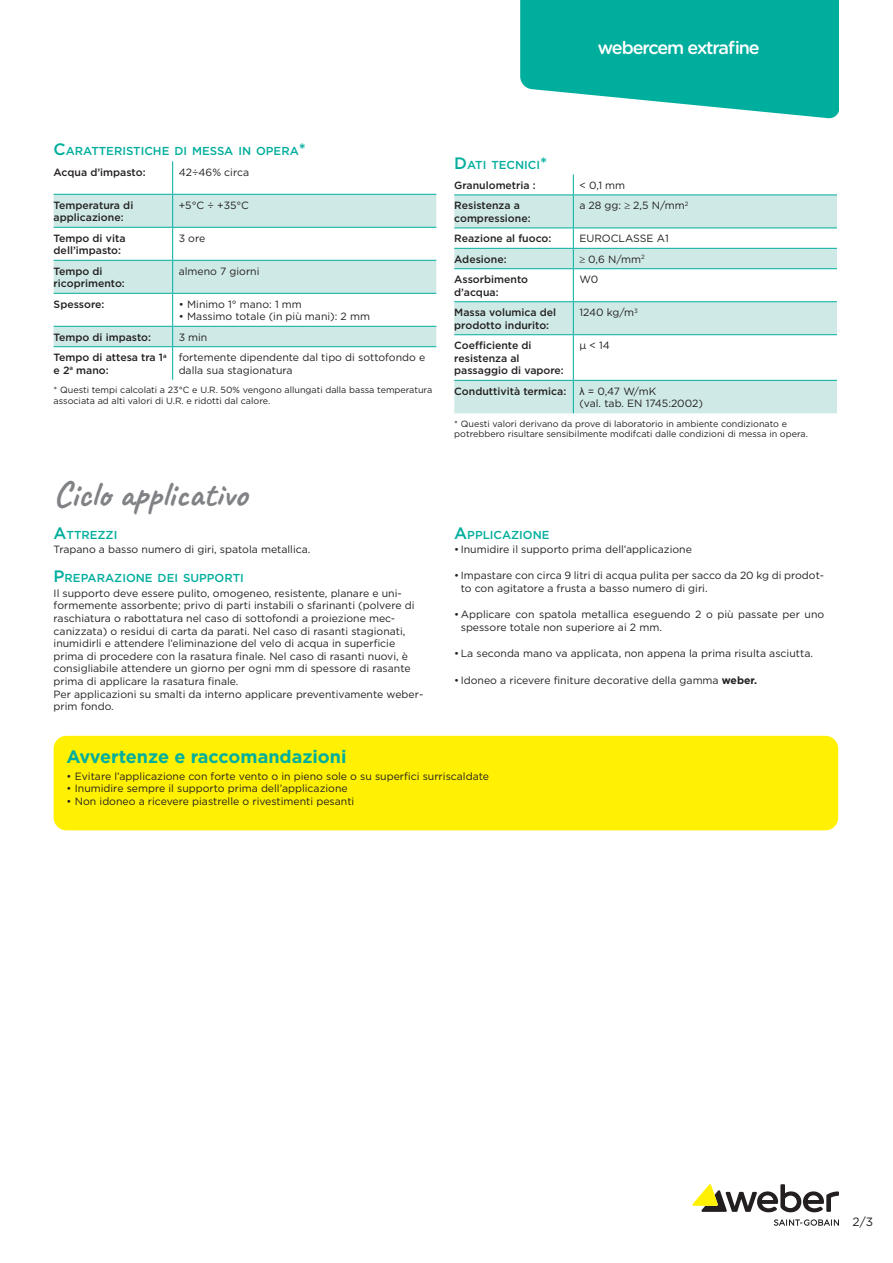
<style>
.page{position:relative;width:893px;height:1263px;background:#fff}
.page>*{position:absolute;margin:0;border:0;box-sizing:border-box;transform-origin:0 0}
.Main_Title_Brush{font:700 36px "Caveat";color:#808285}
.Precautions{font:700 18px "Gotham";color:#00ae9d}
.Product_Name_2{font:500 18px "Gotham Rounded";letter-spacing:-.06em;color:#fff}
.t1{font:12px "Gotham";color:#231f20}
.level__header{font:500 11.55px "Gotham";color:#00ae9d}
.header_1{font:500 11.55px "Gotham";color:#00ae9d}
.level__text{font:10.5px/12.6px "Gotham";color:#231f20}
.column_1{font:500 10.5px/12.6px "Gotham";color:#231f20}
.column_2{font:10.5px/12.6px "Gotham";color:#231f20}
.Attribute_foonote{font:9px/10.8px "Gotham";color:#231f20}
.s1{font-size:16.5px}
.s2{font-family:"Arial"}
.s3{font-weight:700}
</style>
<div class="page">
<svg style="left:774px;top:1219px;width:65px;height:7px"></svg>
<svg style="left:692px;top:1184px;width:147px;height:28px"></svg>
<svg style="left:520px;top:0;width:319px;height:119px;background:#21b8a9"></svg>
<svg style="left:54px;top:195px;width:382px;height:151px;fill:#cfeae6"></svg>
<hr style="left:172px;top:161px;width:1px;height:33px;background:#00ae9d">
<hr style="left:54px;top:194px;width:119px;height:1px;background:#00ae9d">
<hr style="left:173px;top:194px;width:263px;height:1px;background:#00ae9d">
<hr style="left:172px;top:195px;width:1px;height:32px;background:#00ae9d">
<hr style="left:54px;top:227px;width:119px;height:1px;background:#00ae9d">
<hr style="left:173px;top:227px;width:263px;height:1px;background:#00ae9d">
<hr style="left:172px;top:228px;width:1px;height:32px;background:#00ae9d">
<hr style="left:54px;top:260px;width:119px;height:1px;background:#00ae9d">
<hr style="left:173px;top:260px;width:263px;height:1px;background:#00ae9d">
<hr style="left:172px;top:261px;width:1px;height:32px;background:#00ae9d">
<hr style="left:54px;top:293px;width:119px;height:1px;background:#00ae9d">
<hr style="left:173px;top:293px;width:263px;height:1px;background:#00ae9d">
<hr style="left:172px;top:294px;width:1px;height:32px;background:#00ae9d">
<hr style="left:54px;top:326px;width:119px;height:1px;background:#00ae9d">
<hr style="left:173px;top:326px;width:263px;height:1px;background:#00ae9d">
<svg style="left:172px;top:327px;width:1px;height:19px"></svg>
<hr style="left:54px;top:346px;width:119px;height:1px;background:#00ae9d">
<hr style="left:173px;top:346px;width:263px;height:1px;background:#00ae9d">
<hr style="left:172px;top:347px;width:1px;height:33px;background:#00ae9d">
<svg style="left:454px;top:196px;width:383px;height:217px;fill:#cfeae6"></svg>
<svg style="left:573px;top:174px;width:1px;height:21px"></svg>
<hr style="left:454px;top:195px;width:119px;height:1px;background:#00ae9d">
<hr style="left:573px;top:195px;width:264px;height:1px;background:#00ae9d">
<hr style="left:573px;top:195px;width:1px;height:33px;background:#00ae9d">
<hr style="left:454px;top:228px;width:119px;height:1px;background:#00ae9d">
<hr style="left:573px;top:228px;width:264px;height:1px;background:#00ae9d">
<hr style="left:454px;top:248px;width:119px;height:1px;background:#00ae9d">
<hr style="left:573px;top:248px;width:264px;height:1px;background:#00ae9d">
<svg style="left:573px;top:228px;width:1px;height:40px"></svg>
<hr style="left:454px;top:268px;width:119px;height:1px;background:#00ae9d">
<hr style="left:573px;top:268px;width:264px;height:1px;background:#00ae9d">
<hr style="left:573px;top:269px;width:1px;height:32px;background:#00ae9d">
<hr style="left:454px;top:301px;width:119px;height:1px;background:#00ae9d">
<hr style="left:573px;top:301px;width:264px;height:1px;background:#00ae9d">
<hr style="left:573px;top:302px;width:1px;height:32px;background:#00ae9d">
<hr style="left:454px;top:334px;width:119px;height:1px;background:#00ae9d">
<hr style="left:573px;top:334px;width:264px;height:1px;background:#00ae9d">
<hr style="left:573px;top:335px;width:1px;height:45px;background:#00ae9d">
<hr style="left:454px;top:380px;width:119px;height:1px;background:#00ae9d">
<hr style="left:573px;top:380px;width:264px;height:1px;background:#00ae9d">
<hr style="left:573px;top:381px;width:1px;height:32px;background:#00ae9d">
<div style="left:54px;top:736px;width:784px;height:94px;background:#fff101;border-radius:13px"></div>
<p class="Product_Name_2" style="left:598px;top:35px;width:163px">webercem extrafine</p>
<p class="header_1" style="left:54px;top:144px;width:254px"><span class="s1">C</span>ARATTERISTICHE DI MESSA IN OPERA<span class="s1">*</span></p>
<p class="column_1" style="left:54px;top:166px;width:93px">Acqua d’impasto:</p>
<p class="column_2" style="left:179px;top:165px;width:72px">42÷46% circa</p>
<p class="column_1" style="left:54px;top:199px;width:81px">Temperatura di applicazione:</p>
<p class="column_2" style="left:179px;top:198px;width:72px">+5°C ÷ +35°C</p>
<p class="column_1" style="left:54px;top:232px;width:73px">Tempo di vita dell’impasto:</p>
<p class="column_2" style="left:179px;top:231px;width:28px">3 ore</p>
<p class="column_1" style="left:54px;top:265px;width:73px">Tempo di ricoprimento:</p>
<p class="column_2" style="left:179px;top:264px;width:82px">almeno 7 giorni</p>
<p class="column_1" style="left:54px;top:298px;width:52px">Spessore:</p>
<p class="level__text" style="left:179px;top:297px;width:125px">• Minimo 1° mano: 1 mm</p>
<p class="level__text" style="left:179px;top:310px;width:193px">• Massimo totale (in più mani): 2 mm</p>
<p class="column_1" style="left:54px;top:331px;width:99px">Tempo di impasto:</p>
<p class="column_2" style="left:179px;top:330px;width:30px">3 min</p>
<p class="column_1" style="left:54px;top:351px;width:115px">Tempo di attesa tra 1<sup>a </sup>e 2<sup>a</sup> mano:</p>
<p class="column_2" style="left:179px;top:351px;width:248px">fortemente dipendente dal tipo di sottofondo e dalla sua stagionatura</p>
<p class="Attribute_foonote" style="left:54px;top:384px;width:380px">* Questi tempi calcolati a 23°C e U.R. 50% vengono allungati dalla bassa temperatura associata ad alti valori di U.R. e ridotti dal calore.</p>
<p class="Main_Title_Brush" style="left:54px;top:472px;width:195px">Ciclo applicativo</p>
<p class="level__header" style="left:54px;top:527px;width:65px"><span class="s1">A</span>TTREZZI</p>
<p class="level__text" style="left:54px;top:543px;width:258px">Trapano a basso numero di giri, spatola metallica.</p>
<p class="level__header" style="left:54px;top:571px;width:192px"><span class="s1">P</span>REPARAZION E DEI SUPPORTI</p>
<p class="level__text" style="left:54px;top:587px;width:371px">Il supporto deve essere pulito, omogeneo, resistente, planare e uni&shy;formemente assorbente; privo di parti instabili o sfarinanti (polvere di raschiatura o rabottatura nel caso di sottofondi a proiezione mec&shy;canizzata) o residui di carta da parati. Nel caso di rasanti stagionati, inumidirli e attendere l’eliminazione del velo di acqua in superficie prima di procedere con la rasatura finale. Nel caso di rasanti nuovi, è consigliabile attendere un giorno per ogni mm di spessore di rasante prima di applicare la rasatura finale.<br>Per applicazioni su smalti da interno applicare preventivamente weber&shy;prim fondo.</p>
<p class="header_1" style="left:454px;top:157px;width:94px"><span class="s1">D</span>ATI TECN ICI<span class="s1">*</span></p>
<p class="column_1" style="left:454px;top:179px;width:83px">Granulometria :</p>
<p class="column_2" style="left:579px;top:179px;width:47px">&lt; 0,1 mm</p>
<p class="column_1" style="left:454px;top:199px;width:78px">Resistenza a compressione:</p>
<p class="column_2" style="left:579px;top:199px;width:111px">a 28 gg: ≥ 2,5 N/mm<sup>2</sup></p>
<p class="column_1" style="left:454px;top:232px;width:99px">Reazione al fuoco:</p>
<p class="column_2" style="left:579px;top:232px;width:91px">EUROCLASSE A1</p>
<p class="column_1" style="left:454px;top:253px;width:54px">Adesione:</p>
<p class="column_2" style="left:579px;top:252px;width:67px">≥ 0,6 N/mm<sup>2</sup></p>
<p class="column_1" style="left:454px;top:273px;width:75px">Assorbimento d’acqua:</p>
<p class="column_2" style="left:579px;top:273px;width:21px">W0</p>
<p class="column_1" style="left:454px;top:306px;width:104px">Massa volumica del prodotto indurito:</p>
<p class="column_2" style="left:579px;top:306px;width:60px">1240 kg/m<sup>3</sup></p>
<p class="column_1" style="left:454px;top:339px;width:111px">Coefficiente di resistenza al passaggio di vapore:</p>
<p class="column_2" style="left:579px;top:339px;width:32px">μ &lt; 14</p>
<p class="column_1" style="left:454px;top:385px;width:114px">Conduttività termica:</p>
<p class="column_2" style="left:579px;top:384px;width:125px"><span class="s2">λ</span> = 0,47 W/mK<br>(val. tab. EN 1745:2002)</p>
<p class="Attribute_foonote" style="left:454px;top:418px;width:355px">* Questi valori derivano da prove di laboratorio in ambiente condizionato e potrebbero risultare sensibilmente modifcati dalle condizioni di messa in opera.</p>
<p class="level__header" style="left:454px;top:527px;width:97px"><span class="s1">A</span>PPLICAZION E</p>
<p class="level__text" style="left:454px;top:543px;width:239px">• Inumidire il supporto prima dell’applicazione</p>
<p class="level__text" style="left:461px;top:569px;width:365px;text-indent:-7px">• Impastare con circa 9 litri di acqua pulita per sacco da 20 kg di prodot&shy;to con agitatore a frusta a basso numero di giri.</p>
<p class="level__text" style="left:461px;top:608px;width:365px;text-indent:-7px">•Applicare con spatola metallica eseguendo 2 o più passate per uno spessore totale non superiore ai 2 mm.</p>
<p class="level__text" style="left:454px;top:647px;width:360px">•La seconda mano va applicata, non appena la prima risulta asciutta.</p>
<p class="level__text" style="left:454px;top:673px;width:304px">• Idoneo a ricevere finiture decorative della gamma <span class="s3">weber.</span></p>
<p class="Precautions" style="left:66px;top:745px;width:282px">Avvertenze e raccomandazioni</p>
<p class="level__text" style="left:66px;top:769px;width:424px">• Evitare l’applicazione con forte vento o in pieno sole o su superfici surriscaldate</p>
<p class="level__text" style="left:66px;top:782px;width:283px">• Inumidire sempre il supporto prima dell’applicazione</p>
<p class="level__text" style="left:66px;top:795px;width:290px">• Non idoneo a ricevere piastrelle o rivestimenti pesanti</p>
<p class="t1" style="left:852px;top:1214px;width:22px">2/3</p>
</div>
